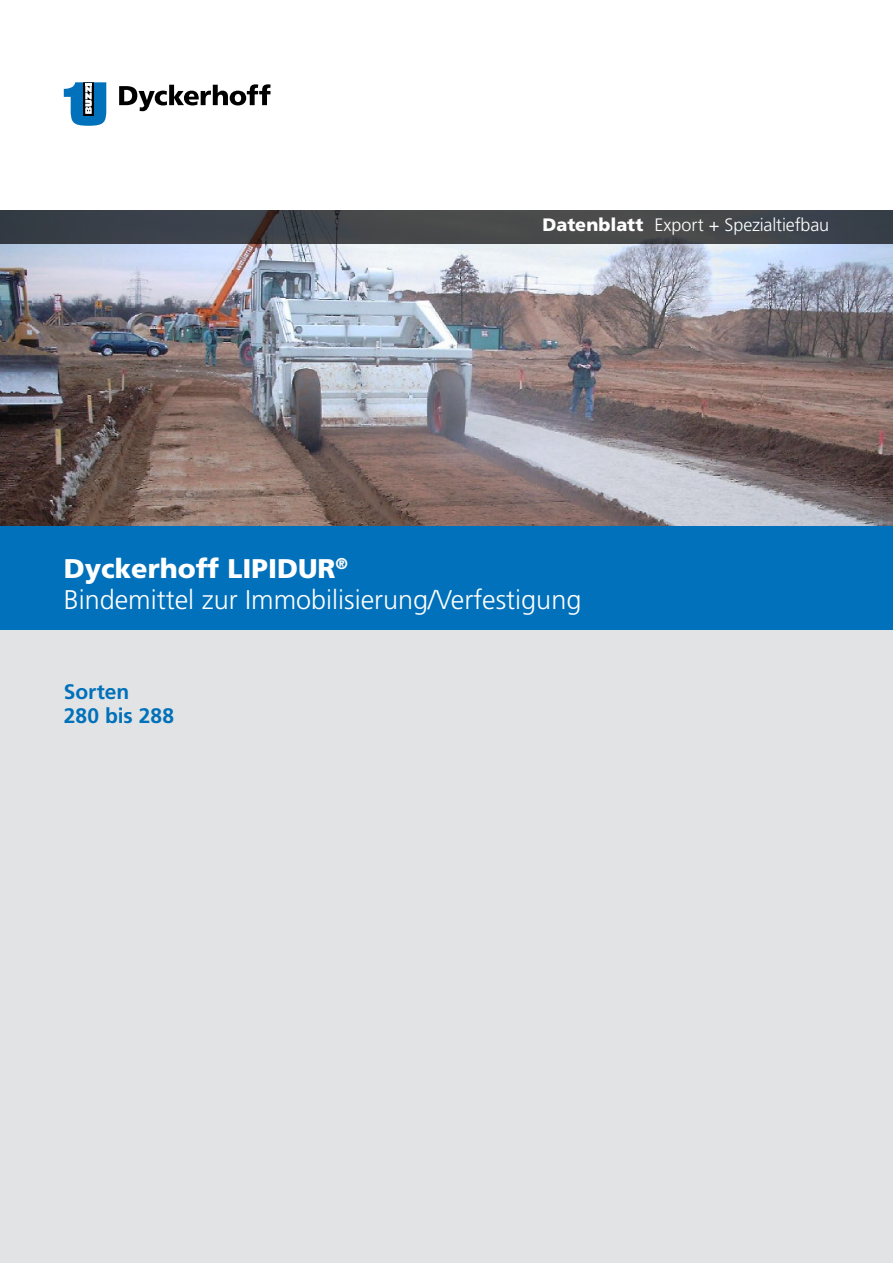
<style>
.page{position:relative;width:893px;height:1263px;background:#fff}
.page>*{position:absolute;margin:0;border:0;box-sizing:border-box;transform-origin:0 0}
.t1{font:300 27px/31.5px "Frutiger LT Std";color:#fff}
.t2{font:700 21px/24px "Frutiger LT Std";color:#0071ba}
.t3{font:300 18px "Frutiger LT Std";letter-spacing:-.01em;color:#fff}
.s1{font-weight:900}
</style>
<div class="page">
<div style="left:0;top:630px;width:893px;height:633px;background:#e2e3e4"></div>
<div style="left:0;top:525px;width:893px;height:105px;background:#0071ba"></div>
<img style="left:0;top:243px;width:893px;height:282px">
<svg style="left:119px;top:84px;width:152px;height:27px"></svg>
<svg style="left:64px;top:82px;width:42px;height:44px"></svg>
<svg style="left:0;top:210px;width:893px;height:33px;background:#404449"></svg>
<p class="t3" style="left:543px;top:215px;width:288px"><span class="s1">Datenblatt</span> Export + Spezialtiefbau</p>
<p class="t1" style="left:64px;top:553px;width:519px"><span class="s1">Dyckerhoff LIPIDUR</span><sup>®<br></sup>Bindemittel zur Immobilisierung/Verfestigung</p>
<p class="t2" style="left:64px;top:679px;width:112px">Sorten<br>280 bis 288</p>
</div>
